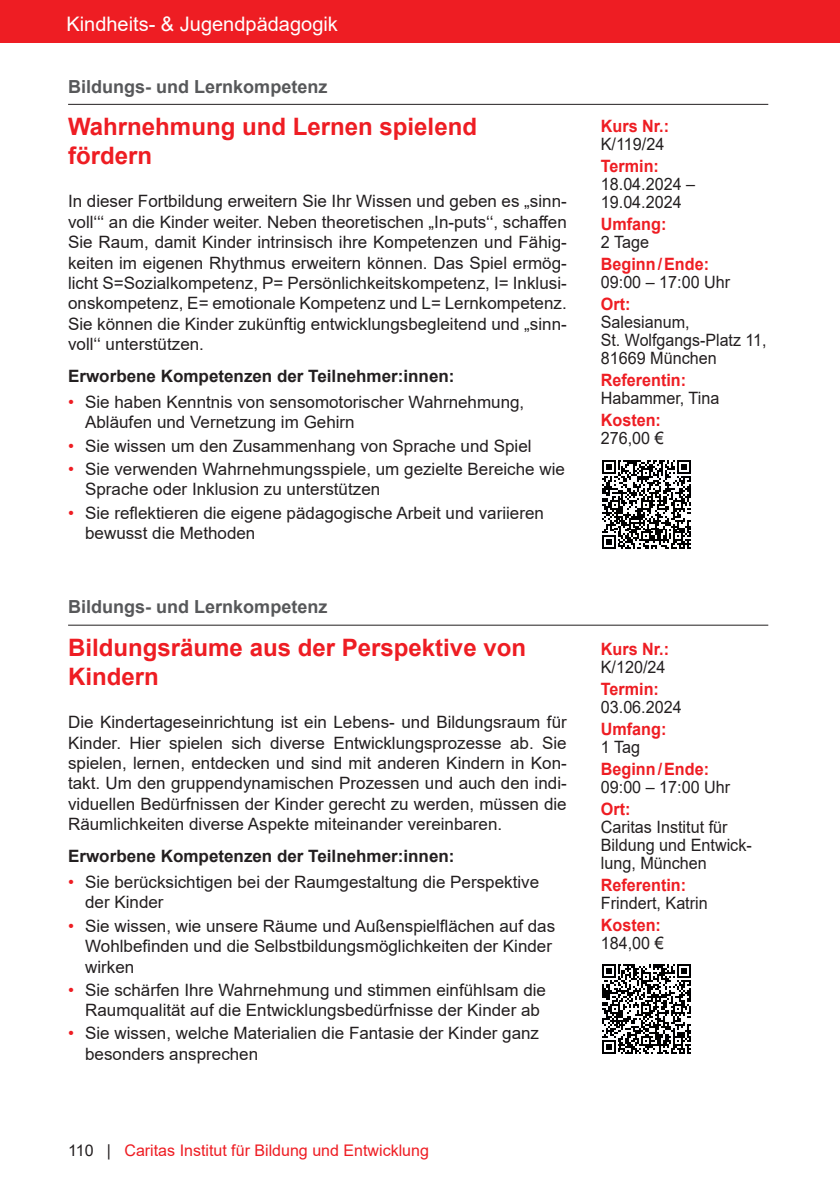
<style>
.page{position:relative;width:840px;height:1191px;background:#fff}
.page>*{position:absolute;margin:0;border:0;box-sizing:border-box;transform-origin:0 0}
.t1{font:700 24px/28.8px "Arial";color:#ee1d23}
.t2{font:20px "Arial";color:#fff}
.t3{font:700 18px "Arial";color:#57585a}
.t4{font:17px/20.4px "Arial";color:#231f20}
.t5{font:17px/18px "Arial";color:#231f20;scale:.95 1}
.t6{font:700 17px "Arial";color:#ee1d23;scale:.95 1}
.t7{font:700 17px "Arial";color:#231f20}
.t8{font:16px "Arial";color:#ee1d23}
.s1{color:#ee1d23}
.s2{color:#231f20}
</style>
<div class="page">
<div style="left:0;top:0;width:839px;height:43px;background:#ee1d23"></div>
<hr style="left:68px;top:104px;width:699px;height:1px;background:#231f20">
<svg style="left:602px;top:460px;width:89px;height:89px"></svg>
<hr style="left:68px;top:624px;width:699px;height:1px;background:#231f20">
<svg style="left:602px;top:964px;width:89px;height:89px"></svg>
<p class="t2" style="left:66px;top:10px;width:273px">Kindheits- &amp; Jugendpädagogik</p>
<p class="t3" style="left:68px;top:73px;width:261px">Bildungs- und Lernkompetenz</p>
<h1 class="t1" style="left:68px;top:113px;width:410px">Wahrnehmung und Lernen spielend fördern</h1>
<p class="t4" style="left:68px;top:191px;width:500px;text-align:justify">In dieser Fortbildung erweitern Sie Ihr Wissen und geben es „sinn&shy;voll‘‘‘ an die Kinder weiter. Neben theoretischen „In-puts‘‘, schaffen Sie Raum, damit Kinder intrinsisch ihre Kompetenzen und Fähig&shy;keiten im eigenen Rhythmus erweitern können. Das Spiel ermög&shy;licht S=Sozialkompetenz, P= Persönlichkeitskompetenz, I= Inklusi&shy;onskompetenz, E= emotionale Kompetenz und L= Lernkompetenz.<br>Sie können die Kinder zukünftig entwicklungsbegleitend und „sinn&shy;voll‘‘ unterstützen.</p>
<p class="t7" style="left:68px;top:364px;width:388px">Erworbene Kompetenzen der Teilnehmer:innen:</p>
<p class="t4" style="left:85px;top:392px;width:440px;text-indent:-17px"><span class="s1">•</span> Sie haben Kenntnis von sensomotorischer Wahrnehmung,<br>Abläufen und Vernetzung im Gehirn</p>
<p class="t4" style="left:68px;top:435px;width:464px"><span class="s1">•</span> Sie wissen um den Zusammenhang von Sprache und Spiel</p>
<p class="t4" style="left:85px;top:459px;width:481px;text-indent:-17px"><span class="s1">•</span> Sie verwenden Wahrnehmungsspiele, um gezielte Bereiche wie<br>Sprache oder Inklusion zu unterstützen</p>
<p class="t4" style="left:85px;top:502px;width:460px;text-indent:-17px"><span class="s1">•</span> Sie reflektieren die eigene pädagogische Arbeit und variieren bewusst die Methoden</p>
<p class="t3" style="left:68px;top:594px;width:261px">Bildungs- und Lernkompetenz</p>
<h1 class="t1" style="left:68px;top:634px;width:459px">Bildungsräume aus der Perspektive von<br>Kindern</h1>
<p class="t4" style="left:68px;top:712px;width:500px;text-align:justify">Die Kindertageseinrichtung ist ein Lebens- und Bildungsraum für Kinder. Hier spielen sich diverse Entwicklungsprozesse ab. Sie spielen, lernen, entdecken und sind mit anderen Kindern in Kon&shy;takt. Um den gruppendynamischen Prozessen und auch den indi&shy;viduellen Bedürfnissen der Kinder gerecht zu werden, müssen die Räumlichkeiten diverse Aspekte miteinander vereinbaren.</p>
<p class="t7" style="left:68px;top:844px;width:388px">Erworbene Kompetenzen der Teilnehmer:innen:</p>
<p class="t4" style="left:85px;top:871px;width:455px;text-indent:-17px"><span class="s1">•</span> Sie berücksichtigen bei der Raumgestaltung die Perspektive der Kinder</p>
<p class="t4" style="left:85px;top:915px;width:471px;text-indent:-17px"><span class="s1">•</span> Sie wissen, wie unsere Räume und Außenspielflächen auf das<br>Wohlbefinden und die Selbstbildungsmöglichkeiten der Kinder wirken</p>
<p class="t4" style="left:85px;top:979px;width:462px;text-indent:-17px"><span class="s1">•</span> Sie schärfen Ihre Wahrnehmung und stimmen einfühlsam die<br>Raumqualität auf die Entwicklungsbedürfnisse der Kinder ab</p>
<p class="t4" style="left:85px;top:1023px;width:455px;text-indent:-17px"><span class="s1">•</span> Sie wissen, welche Materialien die Fantasie der Kinder ganz besonders ansprechen</p>
<p class="t8" style="left:68px;top:1139px;width:362px"><span class="s2">110 |</span> Caritas Institut für Bildung und Entwicklung</p>
<p class="t6" style="left:600px;top:114px;width:73px">Kurs Nr.:</p>
<p class="t5" style="left:600px;top:135px;width:68px">K/119/24</p>
<p class="t6" style="left:600px;top:154px;width:63px">Termin:</p>
<p class="t5" style="left:600px;top:175px;width:101px">18.04.2024 –<br>19.04.2024</p>
<p class="t6" style="left:600px;top:212px;width:70px">Umfang:</p>
<p class="t5" style="left:600px;top:233px;width:52px">2 Tage</p>
<p class="t6" style="left:600px;top:252px;width:115px">Beginn/Ende:</p>
<p class="t5" style="left:600px;top:273px;width:138px">09:00 – 17:00 Uhr</p>
<p class="t6" style="left:600px;top:292px;width:33px">Ort:</p>
<p class="t5" style="left:600px;top:313px;width:176px">Salesianum,<br>St. Wolfgangs-Platz 11,<br>81669 München</p>
<p class="t6" style="left:600px;top:368px;width:91px">Referentin:</p>
<p class="t5" style="left:600px;top:389px;width:126px">Habammer, Tina</p>
<p class="t6" style="left:600px;top:408px;width:65px">Kosten:</p>
<p class="t5" style="left:600px;top:429px;width:68px">276,00 €</p>
<p class="t6" style="left:600px;top:636px;width:73px">Kurs Nr.:</p>
<p class="t5" style="left:600px;top:657px;width:70px">K/120/24</p>
<p class="t6" style="left:600px;top:676px;width:63px">Termin:</p>
<p class="t5" style="left:600px;top:697px;width:87px">03.06.2024</p>
<p class="t6" style="left:600px;top:716px;width:70px">Umfang:</p>
<p class="t5" style="left:600px;top:737px;width:43px">1 Tag</p>
<p class="t6" style="left:600px;top:756px;width:115px">Beginn/Ende:</p>
<p class="t5" style="left:600px;top:777px;width:138px">09:00 – 17:00 Uhr</p>
<p class="t6" style="left:600px;top:796px;width:33px">Ort:</p>
<p class="t5" style="left:600px;top:817px;width:160px">Caritas Institut für<br>Bildung und Entwick&shy;lung, München</p>
<p class="t6" style="left:600px;top:872px;width:91px">Referentin:</p>
<p class="t5" style="left:600px;top:893px;width:114px">Frindert, Katrin</p>
<p class="t6" style="left:600px;top:912px;width:65px">Kosten:</p>
<p class="t5" style="left:600px;top:933px;width:68px">184,00 €</p>
</div>
